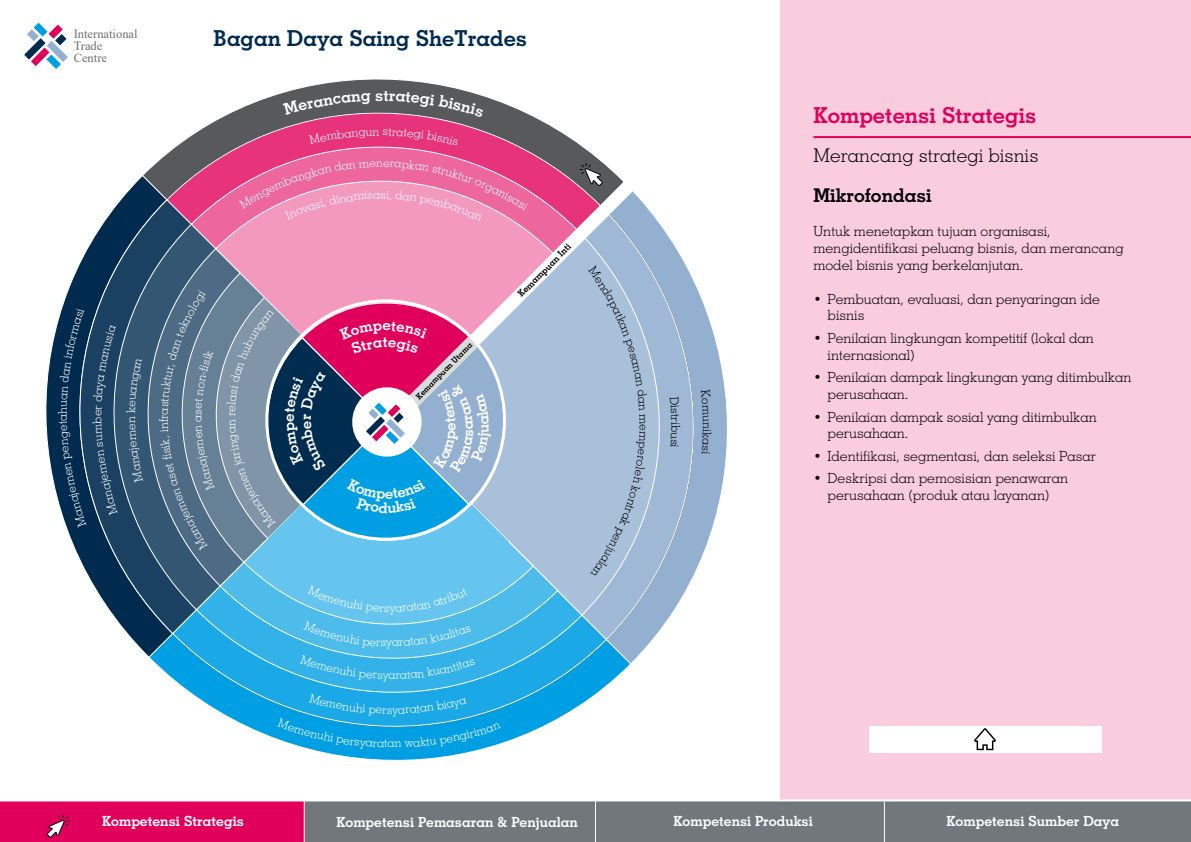
<style>
.page{position:relative;width:1191px;height:842px;background:#fff}
.page>*{position:absolute;margin:0;border:0;box-sizing:border-box;transform-origin:0 0}
.t1{font:700 22px "BCVV";color:#002b4f}
.t2{font:700 22px "BCVV";color:#e0005c}
.t3{font:19px "BCVV";color:#000}
.t4{font:700 19px "BCVV";color:#000}
.t5{font:700 16px "BCVV";color:#fff}
.t6{font:14px/16.8px "BCVV";color:#000}
.t7{font:700 14px "BCVV";color:#fff}
.t8{font:12.5px/12px "Times New Roman";color:#707070}
.t9{font:12px "BCVV";color:#fff}
.t10{font:12px "BCVV";color:#000}
.t11{font:700 9px "BCVV";color:#000}
.t12{font:700 8px "BCVV";color:#000}
</style>
<div class="page">
<div style="left:780px;top:0;width:411px;height:842px;background:#f9ccde"></div>
<svg style="left:24px;top:23px;width:44px;height:46px"></svg>
<hr style="left:813px;top:136px;width:378px;height:2px;background:#e0005c">
<div style="left:596px;top:801px;width:289px;height:41px;background:#71777a"></div>
<div style="left:305px;top:801px;width:290px;height:41px;background:#71777a"></div>
<div style="left:0;top:801px;width:304px;height:41px;background:#e0005b"></div>
<div style="left:885px;top:801px;width:306px;height:41px;background:#71777a"></div>
<svg style="left:46px;top:814px;width:24px;height:24px"></svg>
<hr style="left:0;top:799px;width:1191px;height:2px;background:#fff">
<hr style="left:884px;top:801px;width:1px;height:41px;background:#fff">
<div style="left:869px;top:726px;width:232px;height:27px;background:#fff"></div>
<svg style="left:974px;top:728px;width:22px;height:23px"></svg>
<svg style="left:45px;top:175px;width:121px;height:481px"></svg>
<svg style="left:148px;top:634px;width:482px;height:127px"></svg>
<svg style="left:607px;top:385px;width:120px;height:280px"></svg>
<svg style="left:166px;top:82px;width:433px;height:117px"></svg>
<svg style="left:49px;top:199px;width:141px;height:435px"></svg>
<svg style="left:172px;top:610px;width:435px;height:147px"></svg>
<svg style="left:583px;top:208px;width:141px;height:433px"></svg>
<svg style="left:190px;top:119px;width:387px;height:105px;background:#b1567c"></svg>
<svg style="left:86px;top:224px;width:129px;height:386px;background:#294a69"></svg>
<svg style="left:196px;top:587px;width:387px;height:133px;background:#27abe4"></svg>
<svg style="left:558px;top:228px;width:129px;height:388px;background:#a1bad7"></svg>
<svg style="left:215px;top:157px;width:339px;height:91px;background:#e75490"></svg>
<svg style="left:124px;top:248px;width:103px;height:339px;background:#375975"></svg>
<svg style="left:219px;top:563px;width:339px;height:119px;background:#36b2e7"></svg>
<svg style="left:161px;top:272px;width:66px;height:291px;background:#47667f"></svg>
<svg style="left:243px;top:577px;width:291px;height:68px;background:#4fbceb"></svg>
<svg style="left:215px;top:297px;width:12px;height:242px;background:#748b9e"></svg>
<svg style="left:268px;top:577px;width:241px;height:30px;background:#64c4ed"></svg>
<svg style="left:701px;top:390px;width:9px;height:31px"></svg>
<svg style="left:702px;top:429px;width:9px;height:25px"></svg>
<svg style="left:670px;top:396px;width:10px;height:52px"></svg>
<div style="left:283px;top:93px;width:88px;height:22px;background:#58595b"></div>
<svg style="left:384px;top:91px;width:99px;height:26px;background:#615d61"></svg>
<div style="left:309px;top:128px;width:149px;height:18px;background:#e6337c"></div>
<svg style="left:58px;top:308px;width:28px;height:219px;background:#0d3658"></svg>
<svg style="left:93px;top:325px;width:25px;height:190px;background:#204665"></svg>
<div style="left:126px;top:358px;width:17px;height:124px;background:#335672"></div>
<svg style="left:159px;top:289px;width:56px;height:261px;background:#57738a"></svg>
<svg style="left:277px;top:693px;width:223px;height:56px;background:#14a6e4"></svg>
<svg style="left:300px;top:654px;width:175px;height:27px;background:#38b4e9"></svg>
<svg style="left:304px;top:621px;width:82px;height:27px;background:#50bdeb"></svg>
<div style="left:392px;top:626px;width:79px;height:20px;background:#4dbceb"></div>
<div style="left:308px;top:586px;width:159px;height:28px;background:#66c5ee"></div>
<svg style="left:227px;top:160px;width:420px;height:417px;background:#a798bd"></svg>
<p class="t8" style="left:74px;top:28px;width:65px">International<br>Trade<br>Centre</p>
<h1 class="t1" style="left:213px;top:25px;width:315px">Bagan Daya Saing SheTrades</h1>
<p class="t5" style="left:375px;top:85px;width:10px">s</p>
<p class="t9" style="left:156px;top:419px;width:6px;rotate:-90deg">r</p>
<p class="t9" style="left:190px;top:422px;width:9px;rotate:-90deg">a</p>
<p class="t9" style="left:380px;top:187px;width:7px">s</p>
<p class="t12" style="left:414px;top:394px;width:77px;rotate:-45deg">Kemampuan Utama</p>
<p class="t11" style="left:515px;top:291px;width:72px;rotate:-45deg">Kemampuan Inti</p>
<p class="t9" style="left:386px;top:635px;width:7px">y</p>
<p class="t9" style="left:387px;top:702px;width:7px">s</p>
<p class="t9" style="left:388px;top:736px;width:9px">a</p>
<p class="t10" style="left:683px;top:422px;width:5px;rotate:90deg">i</p>
<p class="t10" style="left:714px;top:422px;width:8px;rotate:90deg">n</p>
<h1 class="t2" style="left:813px;top:102px;width:224px">Kompetensi Strategis</h1>
<h2 class="t3" style="left:813px;top:144px;width:226px">Merancang strategi bisnis</h2>
<h2 class="t4" style="left:813px;top:184px;width:120px">Mikrofondasi</h2>
<p class="t6" style="left:813px;top:223px;width:312px">Untuk menetapkan tujuan organisasi, mengidentifikasi peluang bisnis, dan merancang model bisnis yang berkelanjutan.</p>
<p class="t6" style="left:827px;top:290px;width:274px;text-indent:-14px">• Pembuatan, evaluasi, dan penyaringan ide bisnis</p>
<p class="t6" style="left:827px;top:329px;width:268px;text-indent:-14px">• Penilaian lingkungan kompetitif (lokal dan internasional)</p>
<p class="t6" style="left:827px;top:369px;width:305px;text-indent:-14px">• Penilaian dampak lingkungan yang ditimbulkan perusahaan.</p>
<p class="t6" style="left:827px;top:408px;width:271px;text-indent:-14px">• Penilaian dampak sosial yang ditimbulkan perusahaan.</p>
<p class="t6" style="left:813px;top:447px;width:284px">• Identifikasi, segmentasi, dan seleksi Pasar</p>
<p class="t6" style="left:813px;top:470px;width:256px;text-align:center">• Deskripsi dan pemosisian penawaran perusahaan (produk atau layanan)</p>
<p class="t7" style="left:102px;top:813px;width:143px">Kompetensi Strategis</p>
<p class="t7" style="left:336px;top:813px;width:243px">Kompetensi Pemasaran &amp; Penjualan</p>
<p class="t7" style="left:673px;top:813px;width:141px">Kompetensi Produksi</p>
<p class="t7" style="left:946px;top:813px;width:174px">Kompetensi Sumber Daya</p>
</div>
